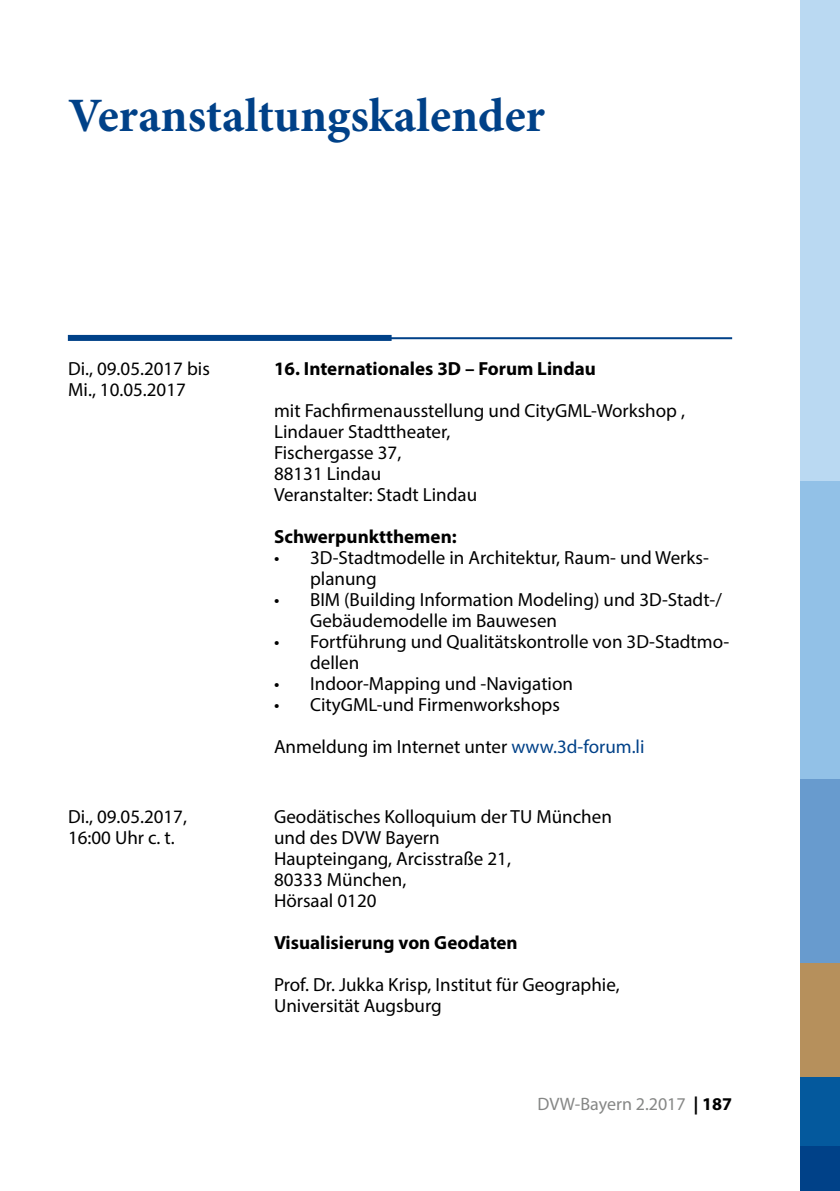
<style>
.page{position:relative;width:840px;height:1191px;background:#fff}
.page>*{position:absolute;margin:0;border:0;box-sizing:border-box;transform-origin:0 0}
.t1{font:700 48px "Minion Pro";color:#004188}
.t2{font:19px/21px "Myriad Pro";color:#000}
.t3{font:700 19px "Myriad Pro";color:#000}
.t4{font:18px "Myriad Pro";color:#868786}
.s1{color:#004188}
.s2{font-weight:700;color:#000}
</style>
<div class="page">
<div style="left:68px;top:335px;width:323px;height:6px;background:#004188"></div>
<hr style="left:68px;top:337px;width:663px;height:2px;background:#004188">
<div style="left:799px;top:0;width:40px;height:481px;background:#bad9f2"></div>
<div style="left:799px;top:481px;width:40px;height:298px;background:#92c1e7"></div>
<div style="left:799px;top:779px;width:40px;height:184px;background:#689bce"></div>
<div style="left:799px;top:1076px;width:40px;height:70px;background:#04599d"></div>
<div style="left:799px;top:1146px;width:40px;height:45px;background:#004188"></div>
<div style="left:799px;top:963px;width:40px;height:114px;background:#b6905c"></div>
<h1 class="t1" style="left:68px;top:82px;width:478px">Veranstaltungskalender</h1>
<p class="t2" style="left:68px;top:357px;width:143px">Di., 09.05.2017 bis<br>Mi., 10.05.2017</p>
<p class="t3" style="left:274px;top:356px;width:323px">16. Internationales 3D – Forum Lindau</p>
<p class="t2" style="left:274px;top:399px;width:412px">mit Fachfirmenausstellung und CityGML-Workshop ,<br>Lindauer Stadttheater,<br>Fischergasse 37,<br>88131 Lindau<br>Veranstalter: Stadt Lindau</p>
<p class="t3" style="left:274px;top:524px;width:184px">Schwerpunktthemen:</p>
<p class="t2" style="left:310px;top:546px;width:400px;text-indent:-36px">• 3D-Stadtmodelle in Architektur, Raum- und Werks&shy;planung</p>
<p class="t2" style="left:310px;top:588px;width:413px;text-indent:-36px">• BIM (Building Information Modeling) und 3D-Stadt-/<br>Gebäudemodelle im Bauwesen</p>
<p class="t2" style="left:310px;top:630px;width:420px;text-indent:-36px">• Fortführung und Qualitätskontrolle von 3D-Stadtmo&shy;dellen</p>
<p class="t2" style="left:274px;top:672px;width:300px">• Indoor-Mapping und -Navigation</p>
<p class="t2" style="left:274px;top:693px;width:287px">• CityGML-und Firmenworkshops</p>
<p class="t2" style="left:274px;top:735px;width:372px">Anmeldung im Internet unter <span class="s1">www.3d-forum.li</span></p>
<p class="t2" style="left:68px;top:806px;width:120px">Di., 09.05.2017,<br>16:00 Uhr c. t.</p>
<p class="t2" style="left:274px;top:806px;width:339px">Geodätisches Kolloquium der TU München und des DVW Bayern<br>Haupteingang, Arcisstraße 21,<br>80333 München,<br>Hörsaal 0120</p>
<p class="t3" style="left:274px;top:930px;width:245px">Visualisierung von Geodaten</p>
<p class="t2" style="left:274px;top:974px;width:347px">Prof. Dr. Jukka Krisp, Institut für Geographie,<br>Universität Augsburg</p>
<p class="t4" style="left:537px;top:1093px;width:196px">DVW-Bayern 2.2017 <span class="s2">| 187</span></p>
</div>
